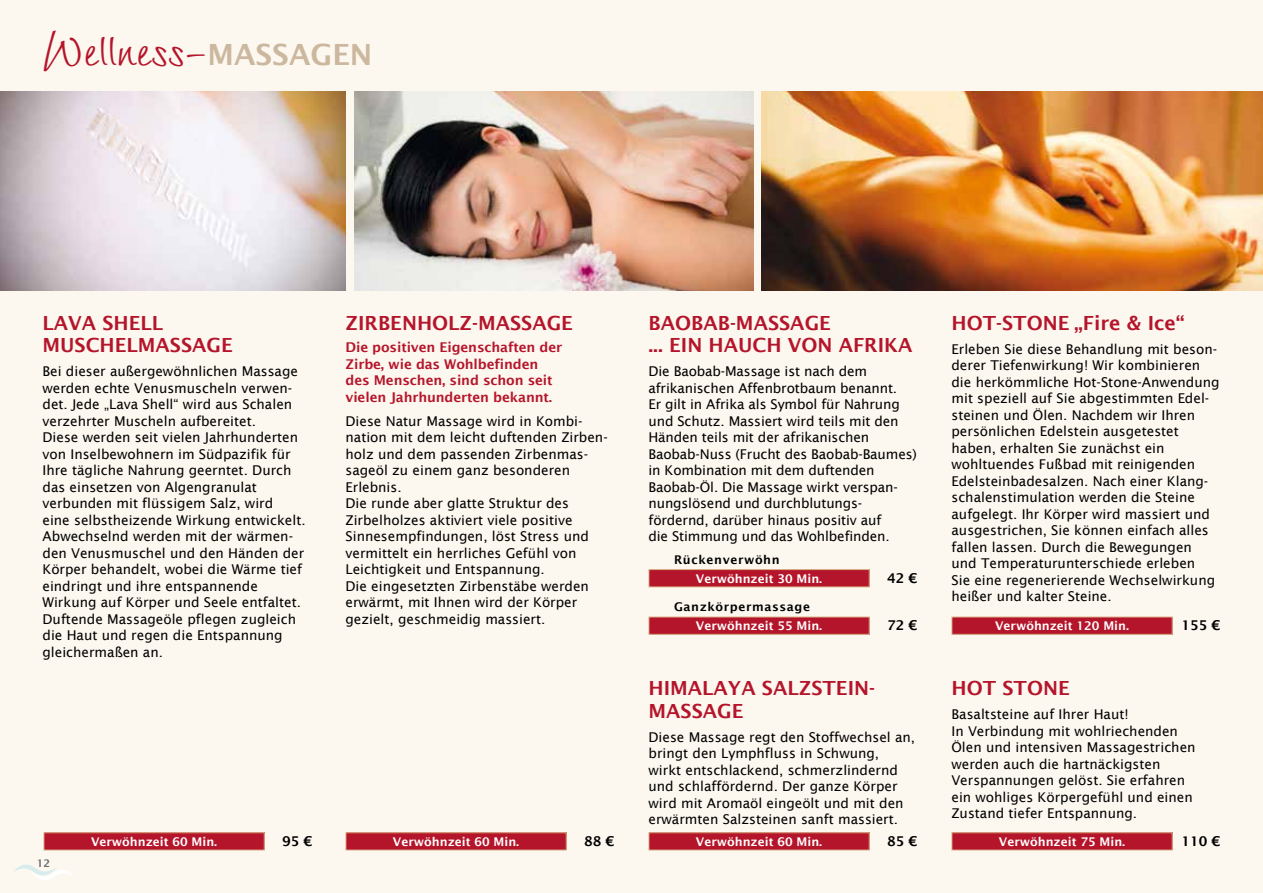
<style>
.page{position:relative;width:1263px;height:893px;background:#fcf8ef}
.page>*{position:absolute;margin:0;border:0;box-sizing:border-box;transform-origin:0 0}
.t1{font:45px "Wiesbaden Swing Com";color:#b5152b}
.t2{font:600 19.5px/22.5px "Lucida Sans";color:#b5152b}
.t3{font:13.5px/16.5px "Lucida Sans";color:#000}
.t4{font:600 13.5px/16.5px "Lucida Sans";letter-spacing:-.01em;color:#b5152b}
.t5{font:600 13.5px "Lucida Sans";color:#000}
.t6{font:600 12px "Lucida Sans";color:#fff}
.t7{font:600 12px "Lucida Sans";letter-spacing:.05em;color:#000}
.t8{font:600 10.5px "Lucida Sans";color:#676d71}
.s1{font-family:"Lucida Sans";font-weight:600;font-size:29.25px;color:#ccb79f}
</style>
<div class="page">
<svg style="left:13px;top:864px;width:59px;height:16px"></svg>
<img style="left:761px;top:91px;width:502px;height:199px">
<img style="left:354px;top:91px;width:399px;height:199px">
<img style="left:0;top:91px;width:345px;height:199px">
<div style="left:649px;top:617px;width:220px;height:17px;background:#b5152b"></div>
<div style="left:648px;top:617px;width:222px;height:18px;border:1px solid #dcba90"></div>
<div style="left:649px;top:570px;width:220px;height:17px;background:#b5152b"></div>
<div style="left:648px;top:569px;width:222px;height:18px;border:1px solid #dcba90"></div>
<div style="left:952px;top:833px;width:220px;height:17px;background:#b5152b"></div>
<div style="left:951px;top:832px;width:221px;height:18px;border:1px solid #dcba90"></div>
<div style="left:952px;top:617px;width:220px;height:17px;background:#b5152b"></div>
<div style="left:951px;top:617px;width:221px;height:18px;border:1px solid #dcba90"></div>
<div style="left:649px;top:833px;width:220px;height:17px;background:#b5152b"></div>
<div style="left:648px;top:832px;width:222px;height:18px;border:1px solid #dcba90"></div>
<div style="left:346px;top:833px;width:220px;height:17px;background:#b5152b"></div>
<div style="left:345px;top:832px;width:222px;height:18px;border:1px solid #dcba90"></div>
<div style="left:44px;top:833px;width:220px;height:17px;background:#b5152b"></div>
<div style="left:44px;top:832px;width:221px;height:18px;border:1px solid #dcba90"></div>
<h1 class="t1" style="left:43px;top:23px;width:331px">Wellness-<span class="s1">M assagen</span></h1>
<h2 class="t2" style="left:43px;top:311px;width:192px">Lava Shell<br>Muschelmassage</h2>
<p class="t3" style="left:43px;top:363px;width:265px">Bei dieser außergewöhnlichen Massage werden echte Venusmuscheln verwen&shy;det. Jede „Lava Shell“ wird aus Schalen verzehrter Muscheln aufbereitet.<br>Diese werden seit vielen Jahrhunderten von Inselbewohnern im Südpazifik für Ihre tägliche Nahrung geerntet. Durch das einsetzen von Algengranulat verbunden mit flüssigem Salz, wird<br>eine selbstheizende Wirkung entwickelt.<br>Abwechselnd werden mit der wärmen&shy;den Venusmuschel und den Händen der Körper behandelt, wobei die Wärme tief eindringt und ihre entspannende Wirkung auf Körper und Seele entfaltet.<br>Duftende Massageöle pflegen zugleich die Haut und regen die Entspannung gleichermaßen an.</p>
<h2 class="t2" style="left:345px;top:311px;width:229px">Zirbenholz-Massage</h2>
<p class="t4" style="left:345px;top:339px;width:218px">Die positiven Eigenschaften der<br>Zirbe, wie das Wohlbefinden des Menschen, sind schon seit vielen Jahrhunderten bekannt.</p>
<p class="t3" style="left:345px;top:413px;width:264px">Diese Natur Massage wird in Kombi&shy;nation mit dem leicht duftenden Zirben&shy;holz und dem passenden Zirbenmas&shy;sageöl zu einem ganz besonderen Erlebnis.<br>Die runde aber glatte Struktur des Zirbelholzes aktiviert viele positive Sinnesempfindungen, löst Stress und vermittelt ein herrliches Gefühl von Leichtigkeit und Entspannung.<br>Die eingesetzten Zirbenstäbe werden erwärmt, mit Ihnen wird der Körper gezielt, geschmeidig massiert.</p>
<h2 class="t2" style="left:648px;top:311px;width:265px">Baobab-Massage<br>... ein Hauch von Afrika</h2>
<p class="t3" style="left:648px;top:363px;width:270px">Die Baobab-Massage ist nach dem afrikanischen Affenbrotbaum benannt.<br>Er gilt in Afrika als Symbol für Nahrung und Schutz. Massiert wird teils mit den Händen teils mit der afrikanischen Baobab-Nuss (Frucht des Baobab-Baumes) in Kombination mit dem duftenden Baobab-Öl. Die Massage wirkt verspan&shy;nungslösend und durchblutungs&shy;fördernd, darüber hinaus positiv auf<br>die Stimmung und das Wohlbefinden.</p>
<p class="t7" style="left:648px;top:553px;width:18px">R</p>
<p class="t7" style="left:683px;top:553px;width:98px">ückenverwöhn</p>
<p class="t6" style="left:696px;top:572px;width:128px">Verwöhnzeit 30 M in.</p>
<p class="t5" style="left:887px;top:570px;width:32px">42 €</p>
<p class="t7" style="left:674px;top:600px;width:138px">Ganzkörpermassage</p>
<p class="t6" style="left:696px;top:619px;width:128px">Verwöhnzeit 55 M in.</p>
<p class="t5" style="left:887px;top:618px;width:32px">72 €</p>
<h2 class="t2" style="left:648px;top:677px;width:228px">H imalaya Salzstein-<br>Massage</h2>
<p class="t3" style="left:648px;top:729px;width:268px">Diese Massage regt den Stoffwechsel an, bringt den Lymphfluss in Schwung, wirkt entschlackend, schmerzlindernd und schlaffördernd. Der ganze Körper wird mit Aromaöl eingeölt und mit den erwärmten Salzsteinen sanft massiert.</p>
<p class="t8" style="left:37px;top:857px;width:15px">12</p>
<p class="t6" style="left:91px;top:835px;width:128px">Verwöhnzeit 60 M in.</p>
<p class="t5" style="left:282px;top:833px;width:32px">95 €</p>
<p class="t6" style="left:393px;top:835px;width:128px">Verwöhnzeit 60 M in.</p>
<p class="t5" style="left:584px;top:833px;width:32px">88 €</p>
<p class="t6" style="left:696px;top:835px;width:128px">Verwöhnzeit 60 M in.</p>
<p class="t5" style="left:887px;top:833px;width:32px">85 €</p>
<h2 class="t2" style="left:951px;top:311px;width:235px">Hot-Stone „Fire &amp; Ice“</h2>
<p class="t3" style="left:951px;top:341px;width:270px">Erleben Sie diese Behandlung mit beson&shy;derer Tiefenwirkung! Wir kombinieren die herkömmliche Hot-Stone-Anwendung mit speziell auf Sie abgestimmten Edel&shy;steinen und Ölen. Nachdem wir Ihren persönlichen Edelstein ausgetestet haben, erhalten Sie zunächst ein wohltuendes Fußbad mit reinigenden Edelsteinbadesalzen. Nach einer Klang&shy;schalenstimulation werden die Steine aufgelegt. Ihr Körper wird massiert und ausgestrichen, Sie können einfach alles fallen lassen. Durch die Bewegungen und Temperaturunterschiede erleben<br>Sie eine regenerierende Wechselwirkung heißer und kalter Steine.</p>
<p class="t6" style="left:995px;top:619px;width:135px">Verwöhnzeit 120 M in.</p>
<p class="t5" style="left:1182px;top:618px;width:40px">155 €</p>
<h2 class="t2" style="left:951px;top:677px;width:120px">H ot Stone</h2>
<p class="t3" style="left:951px;top:706px;width:246px">Basaltsteine auf Ihrer Haut!<br>In Verbindung mit wohlriechenden Ölen und intensiven Massagestrichen werden auch die hartnäckigsten Verspannungen gelöst. Sie erfahren ein wohliges Körpergefühl und einen Zustand tiefer Entspannung.</p>
<p class="t6" style="left:999px;top:835px;width:128px">Verwöhnzeit 75 M in.</p>
<p class="t5" style="left:1182px;top:833px;width:40px">110 €</p>
</div>
